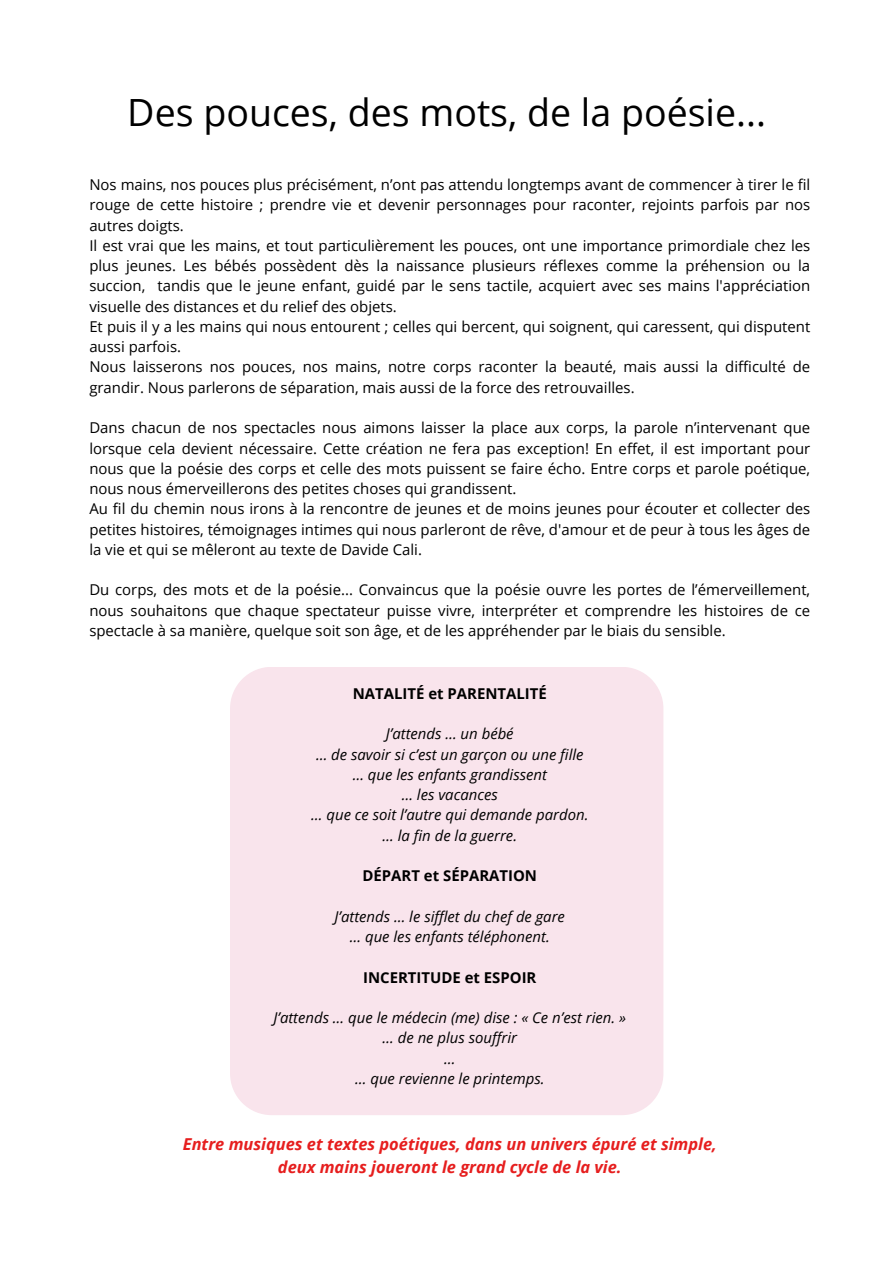
<style>
.page{position:relative;width:893px;height:1264px;background:#fff}
.page>*{position:absolute;margin:0;border:0;box-sizing:border-box;transform-origin:0 0}
.t1{font:37.5px "Open Sans";color:#000}
.t2{font:italic 700 16.35px "Open Sans";color:#e61e1e}
.t3{font:14.85px/20.2px "Open Sans";color:#000;text-align:justify}
.t4{font:italic 14.85px "Open Sans";color:#000}
.t5{font:700 14.85px "Open Sans";color:#000}
</style>
<div class="page">
<div style="left:230px;top:667px;width:433px;height:448px;background:#f9e4ec"></div>
<p class="t1" style="left:127px;top:86px;width:640px">Des pouces, des mots, de la poésie...</p>
<p class="t3" style="left:89px;top:174px;width:722px">Nos mains, nos pouces plus précisément, n’ont pas attendu longtemps avant de commencer à tirer le fil rouge de cette histoire ; prendre vie et devenir personnages pour raconter, rejoints parfois par nos autres doigts.</p>
<p class="t3" style="left:89px;top:235px;width:722px">Il est vrai que les mains, et tout particulièrement les pouces, ont une importance primordiale chez les plus jeunes. Les bébés possèdent dès la naissance plusieurs réflexes comme la préhension ou la succion, tandis que le jeune enfant, guidé par le sens tactile, acquiert avec ses mains l'appréciation visuelle des distances et du relief des objets.</p>
<p class="t3" style="left:89px;top:316px;width:722px">Et puis il y a les mains qui nous entourent ; celles qui bercent, qui soignent, qui caressent, qui disputent aussi parfois.</p>
<p class="t3" style="left:89px;top:356px;width:722px">Nous laisserons nos pouces, nos mains, notre corps raconter la beauté, mais aussi la difficulté de grandir. Nous parlerons de séparation, mais aussi de la force des retrouvailles.</p>
<p class="t3" style="left:89px;top:417px;width:722px">Dans chacun de nos spectacles nous aimons laisser la place aux corps, la parole n’intervenant que lorsque cela devient nécessaire. Cette création ne fera pas exception! En effet, il est important pour nous que la poésie des corps et celle des mots puissent se faire écho. Entre corps et parole poétique, nous nous émerveillerons des petites choses qui grandissent.</p>
<p class="t3" style="left:89px;top:498px;width:722px">Au fil du chemin nous irons à la rencontre de jeunes et de moins jeunes pour écouter et collecter des petites histoires, témoignages intimes qui nous parleront de rêve, d'amour et de peur à tous les âges de la vie et qui se mêleront au texte de Davide Cali.</p>
<p class="t3" style="left:89px;top:579px;width:722px">Du corps, des mots et de la poésie... Convaincus que la poésie ouvre les portes de l’émerveillement, nous souhaitons que chaque spectateur puisse vivre, interpréter et comprendre les histoires de ce spectacle à sa manière, quelque soit son âge, et de les appréhender par le biais du sensible.</p>
<p class="t5" style="left:353px;top:683px;width:195px">NATALITÉ et PARENTALITÉ</p>
<p class="t4" style="left:386px;top:723px;width:129px">J’attends … un bébé</p>
<p class="t4" style="left:316px;top:743px;width:269px">… de savoir si c’est un garçon ou une fille</p>
<p class="t4" style="left:352px;top:764px;width:196px">… que les enfants grandissent</p>
<p class="t4" style="left:401px;top:784px;width:98px">… les vacances</p>
<p class="t4" style="left:311px;top:804px;width:279px">… que ce soit l’autre qui demande pardon.</p>
<p class="t4" style="left:382px;top:824px;width:136px">… la fin de la guerre.</p>
<p class="t5" style="left:362px;top:865px;width:176px">DÉPART et SÉPARATION</p>
<p class="t4" style="left:334px;top:905px;width:232px">J’attends … le sifflet du chef de gare</p>
<p class="t4" style="left:350px;top:926px;width:201px">… que les enfants téléphonent.</p>
<p class="t5" style="left:363px;top:966px;width:175px">INCERTITUDE et ESPOIR</p>
<p class="t4" style="left:273px;top:1007px;width:354px">J’attends … que le médecin (me) dise : « Ce n’est rien. »</p>
<p class="t4" style="left:382px;top:1027px;width:136px">… de ne plus souffrir</p>
<p class="t4" style="left:444px;top:1047px;width:13px">…</p>
<p class="t4" style="left:355px;top:1067px;width:191px">… que revienne le printemps.</p>
<p class="t2" style="left:183px;top:1132px;width:535px">Entre musiques et textes poétiques, dans un univers épuré et simple,</p>
<p class="t2" style="left:278px;top:1155px;width:345px">deux mains joueront le grand cycle de la vie.</p>
</div>
